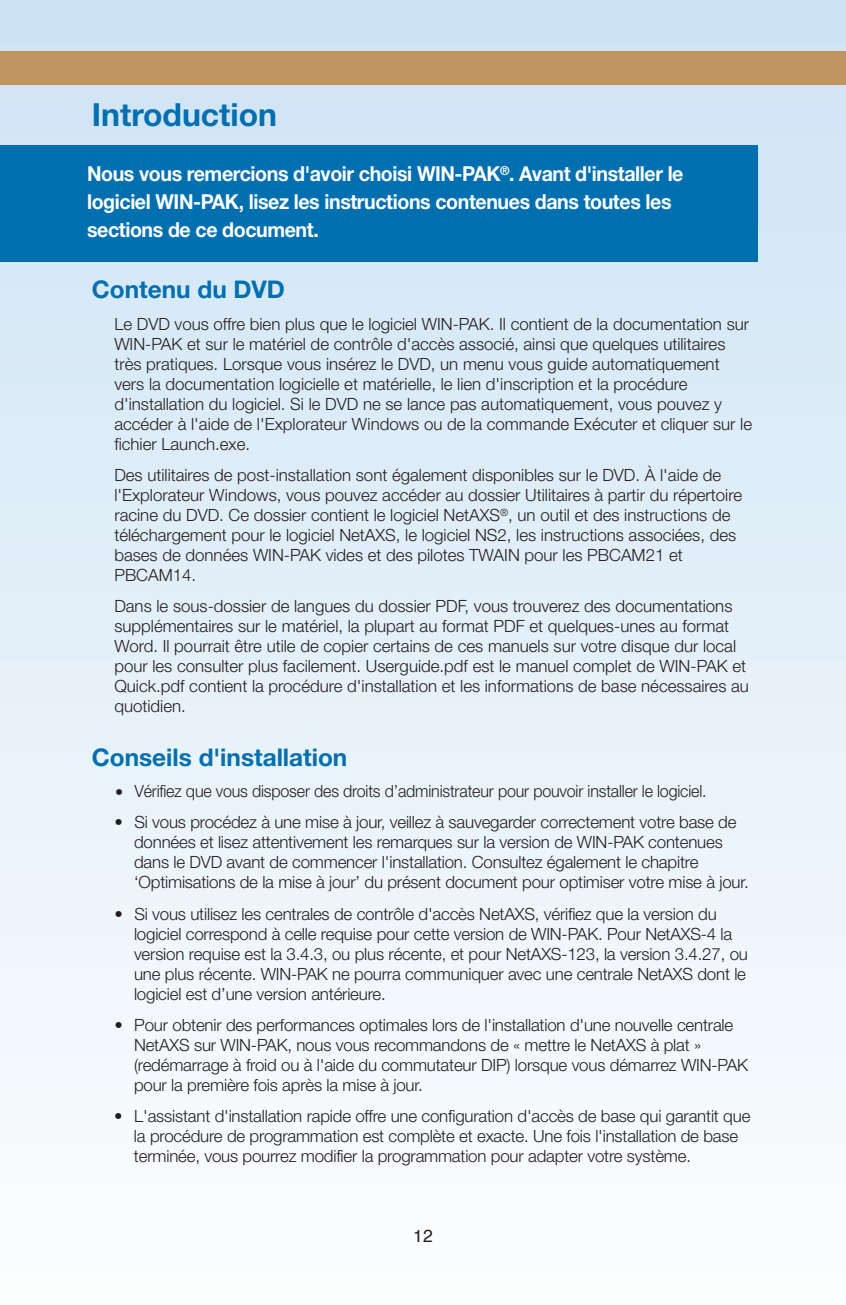
<style>
.page{position:relative;width:846px;height:1305px;background:#fff}
.page>*{position:absolute;margin:0;border:0;box-sizing:border-box;transform-origin:0 0}
.t1{font:700 32px "Helvetica Neue";color:#006faf}
.t2{font:700 24.5px "Helvetica Neue";color:#006faf}
.t3{font:700 20.5px/28.2px "Helvetica Neue";letter-spacing:-.02em;color:#fff;scale:.95 1}
.t4{font:17.5px "Helvetica";color:#231f20}
.t5{font:300 17px/20px "Helvetica Neue";color:#231f20}
.t6{font:300 17px "Helvetica Neue";color:#231f20;scale:.95 1}
.s1{font-family:"Lucida Grande";font-weight:400}
</style>
<div class="page">
<div style="left:0;top:0;width:846px;height:1305px;background:linear-gradient(to bottom,#cde3f4,#fdfeff)"></div>
<div style="left:0;top:51px;width:846px;height:33px;background:#bf9461"></div>
<div style="left:0;top:145px;width:758px;height:117px;background:#006faf"></div>
<h1 class="t1" style="left:92px;top:103px;width:187px">Introduction</h1>
<p class="t3" style="left:87px;top:161px;width:629px">Nous vous remercions d'avoir choisi WIN-PAK<sup>®</sup>. Avant d'installer le logiciel WIN-PAK, lisez les instructions contenues dans toutes les sections de ce document.</p>
<h2 class="t2" style="left:92px;top:281px;width:195px">Contenu du DVD</h2>
<p class="t5" style="left:114px;top:315px;width:639px">Le DVD vous offre bien plus que le logiciel WIN-PAK. Il contient de la documentation sur WIN-PAK et sur le matériel de contrôle d'accès associé, ainsi que quelques utilitaires très pratiques. Lorsque vous insérez le DVD, un menu vous guide automatiquement vers la documentation logicielle et matérielle, le lien d'inscription et la procédure d'installation du logiciel. Si le DVD ne se lance pas automatiquement, vous pouvez y accéder à l'aide de l'Explorateur Windows ou de la commande Exécuter et cliquer sur le fichier Launch.exe.</p>
<p class="t5" style="left:114px;top:466px;width:629px">Des utilitaires de post-installation sont également disponibles sur le DVD. À l'aide de l'Explorateur Windows, vous pouvez accéder au dossier Utilitaires à partir du répertoire racine du DVD. Ce dossier contient le logiciel NetAXS<sup>®</sup>, un outil et des instructions de téléchargement pour le logiciel NetAXS, le logiciel NS2, les instructions associées, des bases de données WIN-PAK vides et des pilotes TWAIN pour les PBCAM21 et PBCAM14.</p>
<p class="t5" style="left:114px;top:598px;width:636px">Dans le sous-dossier de langues du dossier PDF, vous trouverez des documentations supplémentaires sur le matériel, la plupart au format PDF et quelques-unes au format Word. Il pourrait être utile de copier certains de ces manuels sur votre disque dur local pour les consulter plus facilement. Userguide.pdf est le manuel complet de WIN-PAK et Quick.pdf contient la procédure d'installation et les informations de base nécessaires au quotidien.</p>
<h2 class="t2" style="left:92px;top:748px;width:257px">Conseils d'installation</h2>
<p class="t6" style="left:114px;top:785px;width:625px"><span class="s1">•</span> Vérifiez que vous disposer des droits d’administrateur pour pouvoir installer le logiciel.</p>
<p class="t5" style="left:134px;top:814px;width:616px;text-indent:-20px">• Si vous procédez à une mise à jour, veillez à sauvegarder correctement votre base de données et lisez attentivement les remarques sur la version de WIN-PAK contenues dans le DVD avant de commencer l'installation. Consultez également le chapitre ‘Optimisations de la mise à jour’ du présent document pour optimiser votre mise à jour.</p>
<p class="t5" style="left:134px;top:905px;width:615px;text-indent:-20px">• Si vous utilisez les centrales de contrôle d'accès NetAXS, vérifiez que la version du logiciel correspond à celle requise pour cette version de WIN-PAK. Pour NetAXS-4 la version requise est la 3.4.3, ou plus récente, et pour NetAXS-123, la version 3.4.27, ou une plus récente. WIN-PAK ne pourra communiquer avec une centrale NetAXS dont le logiciel est d’une version antérieure.</p>
<p class="t5" style="left:134px;top:1016px;width:616px;text-indent:-20px">• Pour obtenir des performances optimales lors de l'installation d'une nouvelle centrale NetAXS sur WIN-PAK, nous vous recommandons de « mettre le NetAXS à plat » (redémarrage à froid ou à l'aide du commutateur DIP) lorsque vous démarrez WIN-PAK pour la première fois après la mise à jour.</p>
<p class="t5" style="left:134px;top:1108px;width:618px;text-indent:-20px">• L'assistant d'installation rapide offre une configuration d'accès de base qui garantit que la procédure de programmation est complète et exacte. Une fois l'installation de base terminée, vous pourrez modifier la programmation pour adapter votre système.</p>
<p class="t4" style="left:413px;top:1229px;width:21px">12</p>
</div>
